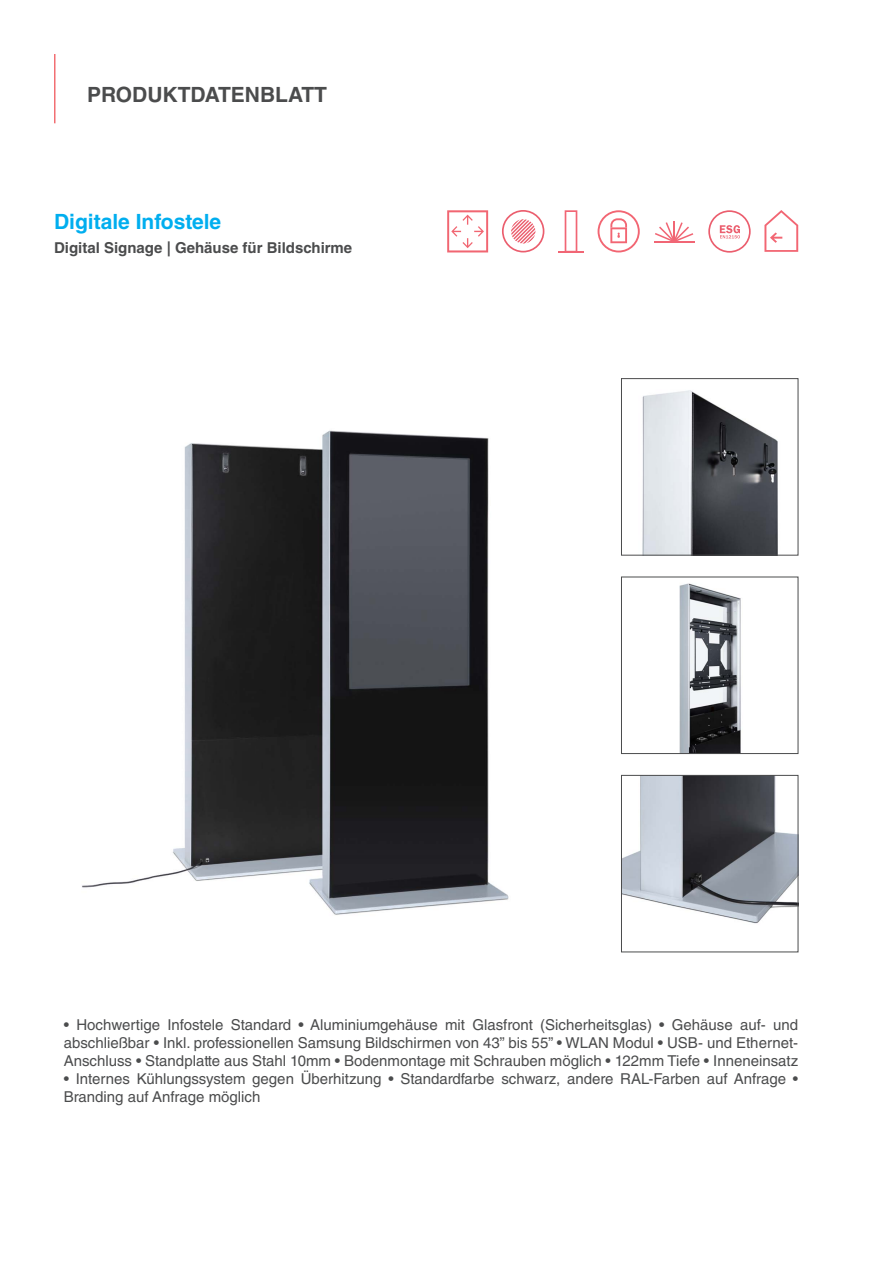
<style>
.page{position:relative;width:893px;height:1263px;background:#fff}
.page>*{position:absolute;margin:0;border:0;box-sizing:border-box;transform-origin:0 0}
.t1{font:700 21px "Helvetica LT Std";color:#4b4c4d}
.t2{font:700 21px "Helvetica LT Std";color:#00aeef}
.t3{font:15px/18px "Helvetica LT Std";color:#4b4c4d;text-align:justify}
.t4{font:700 15px "Helvetica LT Std";color:#4b4c4d}
</style>
<div class="page">
<img style="left:82px;top:430px;width:427px;height:485px">
<hr style="left:54px;top:54px;width:2px;height:69px;background:#f26f73">
<img style="left:679px;top:583px;width:62px;height:169px">
<div style="left:621px;top:577px;width:177px;height:177px;border:1px solid #4b4c4d"></div>
<img style="left:642px;top:390px;width:136px;height:163px">
<div style="left:621px;top:378px;width:177px;height:177px;border:1px solid #4b4c4d"></div>
<img style="left:623px;top:777px;width:173px;height:147px">
<div style="left:621px;top:775px;width:177px;height:177px;border:1px solid #4b4c4d"></div>
<svg style="left:558px;top:210px;width:26px;height:42px"></svg>
<hr style="left:654px;top:241px;width:40px;height:1px;background:#f16675">
<hr style="left:673px;top:221px;width:2px;height:21px;background:#f16675">
<svg style="left:655px;top:222px;width:38px;height:19px"></svg>
<svg style="left:447px;top:210px;width:41px;height:42px"></svg>
<svg style="left:764px;top:210px;width:34px;height:42px"></svg>
<svg style="left:598px;top:210px;width:42px;height:42px"></svg>
<svg style="left:708px;top:210px;width:43px;height:43px"></svg>
<svg style="left:502px;top:210px;width:42px;height:42px"></svg>
<p class="t1" style="left:87px;top:82px;width:241px">PRODUKTDATENBLATT</p>
<p class="t2" style="left:54px;top:209px;width:169px">Digitale Infostele</p>
<p class="t4" style="left:54px;top:238px;width:300px">Digital Signage | Gehäuse für Bildschirme</p>
<p class="t3" style="left:64px;top:1016px;width:736px">• Hochwertige Infostele Standard • Aluminiumgehäuse mit Glasfront (Sicherheitsglas) • Gehäuse auf- und abschließbar • Inkl. professionellen Samsung Bildschirmen von 43” bis 55” • WLAN Modul • USB- und Ethernet-Anschluss • Standplatte aus Stahl 10mm • Bodenmontage mit Schrauben möglich • 122mm Tiefe • Inneneinsatz</p>
<p class="t3" style="left:64px;top:1070px;width:736px">• Internes Kühlungssystem gegen Überhitzung • Standardfarbe schwarz, andere RAL-Farben auf Anfrage •<br>Branding auf Anfrage möglich</p>
</div>
